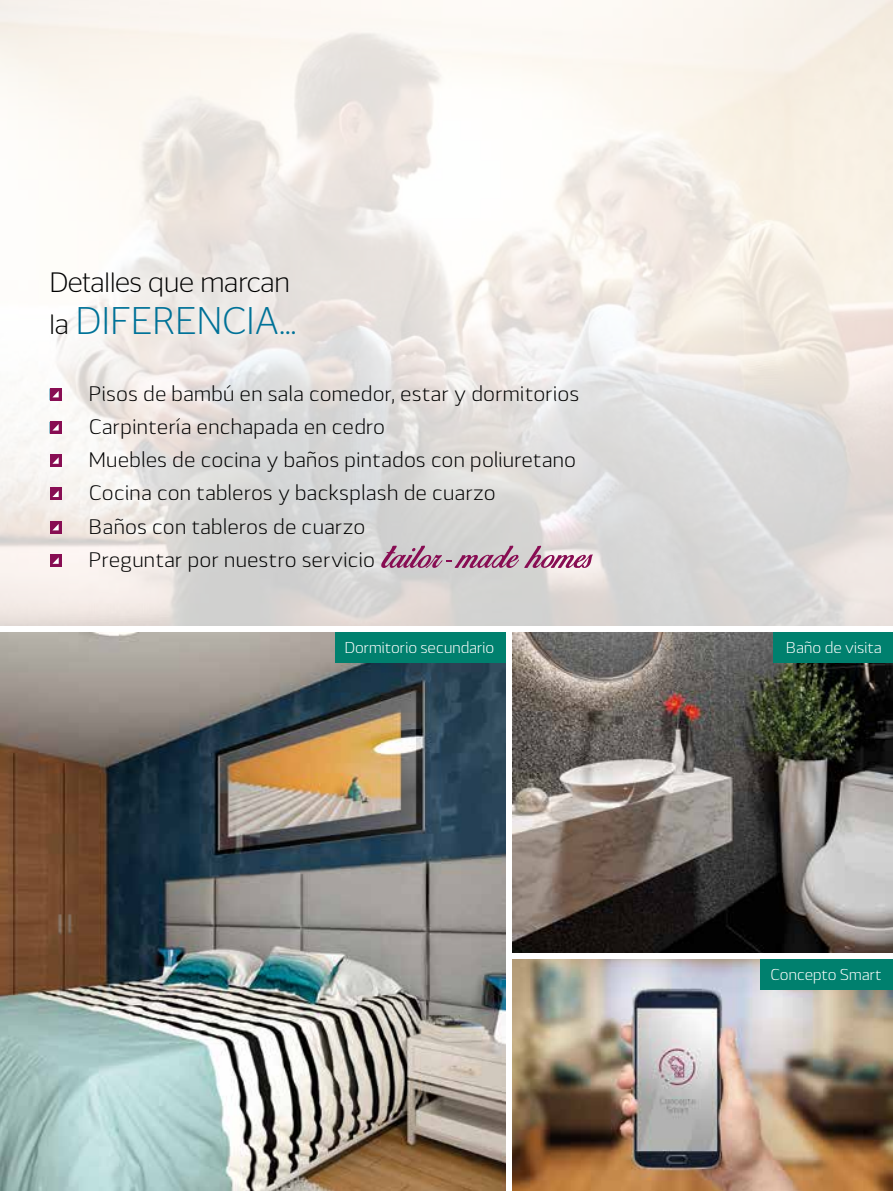
<style>
.page{position:relative;width:893px;height:1191px;background:#fff}
.page>*{position:absolute;margin:0;border:0;box-sizing:border-box;transform-origin:0 0}
.t1{font:300 38.5px "Stag Sans";color:#007298}
.t2{font:300 28px "Stag Sans";color:#000}
.t3{font:300 21px/33.2px "Lytiga Pro";letter-spacing:-.02em;color:#000}
.t4{font:300 15.75px "Lytiga Pro";letter-spacing:-.04em;color:#fff}
.s1{font-size:28px;color:#000}
</style>
<div class="page">
<img style="left:0;top:632px;width:506px;height:559px">
<img style="left:513px;top:632px;width:380px;height:320px">
<img style="left:513px;top:959px;width:380px;height:232px">
<div style="left:760px;top:959px;width:133px;height:31px;background:#00806e"></div>
<div style="left:774px;top:632px;width:119px;height:31px;background:#00806e"></div>
<div style="left:335px;top:632px;width:171px;height:31px;background:#00806e"></div>
<img style="left:0;top:0;width:893px;height:625px">
<div style="left:50px;top:388px;width:11px;height:12px;background:#880d53"></div>
<svg style="left:52px;top:391px;width:7px;height:7px"></svg>
<div style="left:50px;top:421px;width:11px;height:12px;background:#880d53"></div>
<svg style="left:50px;top:424px;width:10px;height:10px"></svg>
<div style="left:50px;top:521px;width:11px;height:12px;background:#880d53"></div>
<svg style="left:53px;top:524px;width:6px;height:6px"></svg>
<div style="left:50px;top:487px;width:11px;height:13px;background:#880d53"></div>
<svg style="left:52px;top:490px;width:7px;height:7px"></svg>
<div style="left:50px;top:454px;width:11px;height:13px;background:#880d53"></div>
<svg style="left:52px;top:457px;width:7px;height:7px"></svg>
<div style="left:50px;top:554px;width:12px;height:13px;background:#880d53"></div>
<svg style="left:52px;top:557px;width:7px;height:7px"></svg>
<svg style="left:381px;top:545px;width:212px;height:23px;background:#c09caf"></svg>
<h2 class="t2" style="left:50px;top:266px;width:242px">Detalles que marcan</h2>
<h1 class="t1" style="left:50px;top:299px;width:248px"><span class="s1">la</span> DIFERENCIA...</h1>
<p class="t3" style="left:89px;top:376px;width:493px">Pisos de bambú en sala comedor, estar y dormitorios Carpintería enchapada en cedro<br>Muebles de cocina y baños pintados con poliuretano Cocina con tableros y backsplash de cuarzo<br>Baños con tableros de cuarzo<br>Preguntar por nuestro servicio</p>
<p class="t4" style="left:344px;top:637px;width:152px">Dormitorio secundario</p>
<p class="t4" style="left:786px;top:637px;width:98px">Baño de visita</p>
<p class="t4" style="left:770px;top:964px;width:113px">Concepto Smart</p>
</div>
